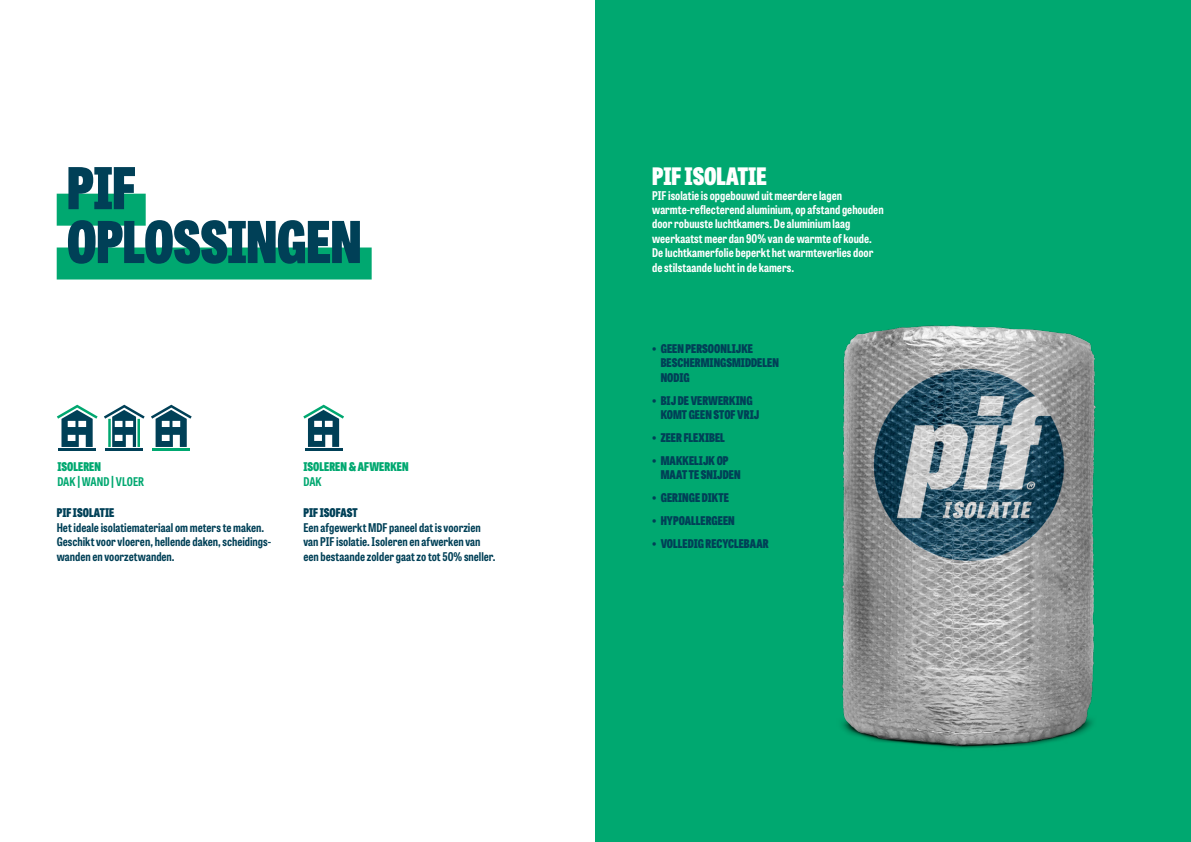
<style>
.page{position:relative;width:1191px;height:842px;background:#fff}
.page>*{position:absolute;margin:0;border:0;box-sizing:border-box;transform-origin:0 0}
.t1{font:800 57.4px/53.8px "Tablet Gothic Condensed";letter-spacing:-.01em;color:#004057}
.t2{font:800 24px "Tablet Gothic Condensed";color:#fff}
.t3{font:700 12px/14.4px "Tablet Gothic Condensed";color:#fff}
.t4{font:700 12px/14.4px "Tablet Gothic Condensed";color:#004057}
.t5{font:800 12px/14.4px "Tablet Gothic Condensed";color:#004057}
.t6{font:800 12px "Tablet Gothic Condensed";color:#00a870}
.t7{font:700 12px "Tablet Gothic Condensed";color:#00a870}
</style>
<div class="page">
<div style="left:595px;top:0;width:596px;height:842px;background:#00a870"></div>
<img style="left:842px;top:325px;width:254px;height:423px">
<hr style="left:58px;top:449px;width:38px;height:2px;background:#004057">
<svg style="left:57px;top:405px;width:41px;height:42px"></svg>
<hr style="left:152px;top:449px;width:38px;height:2px;background:#00a870">
<svg style="left:151px;top:405px;width:41px;height:42px"></svg>
<hr style="left:105px;top:449px;width:38px;height:2px;background:#004057">
<svg style="left:104px;top:405px;width:41px;height:42px"></svg>
<hr style="left:137px;top:419px;width:3px;height:28px;background:#00a870">
<hr style="left:108px;top:419px;width:3px;height:28px;background:#00a870">
<hr style="left:305px;top:449px;width:37px;height:2px;background:#004057">
<svg style="left:303px;top:405px;width:41px;height:42px"></svg>
<div style="left:57px;top:194px;width:89px;height:32px;background:#00a870"></div>
<div style="left:57px;top:247px;width:315px;height:32px;background:#00a870"></div>
<h1 class="t1" style="left:67px;top:159px;width:296px">PIF<br>OPLOSSINGEN</h1>
<p class="t6" style="left:57px;top:458px;width:45px">ISOLEREN</p>
<p class="t7" style="left:57px;top:473px;width:88px">DAK | WAND | VLOER</p>
<p class="t5" style="left:57px;top:505px;width:59px">PIF ISOLATIE</p>
<p class="t4" style="left:57px;top:520px;width:216px">Het ideale isolatiemateriaal om meters te maken.<br>Geschikt voor vloeren, hellende daken, scheidings&shy;wanden en voorzetwanden.</p>
<p class="t6" style="left:303px;top:458px;width:107px">ISOLEREN &amp; AFWERKEN</p>
<p class="t7" style="left:303px;top:473px;width:20px">DAK</p>
<p class="t5" style="left:303px;top:505px;width:56px">PIF ISOFAST</p>
<p class="t4" style="left:303px;top:520px;width:193px">Een afgewerkt MDF paneel dat is voorzien van PIF isolatie. Isoleren en afwerken van een bestaande zolder gaat zo tot 50% sneller.</p>
<h2 class="t2" style="left:652px;top:159px;width:116px">PIF ISOLATIE</h2>
<p class="t3" style="left:652px;top:188px;width:233px">PIF isolatie is opgebouwd uit meerdere lagen warmte-reflecterend aluminium, op afstand gehouden door robuuste luchtkamers. De aluminium laag weerkaatst meer dan 90% van de warmte of koude.<br>De luchtkamerfolie beperkt het warmteverlies door de stilstaande lucht in de kamers.</p>
<p class="t5" style="left:660px;top:341px;width:120px;text-indent:-9px">• GEEN PERSOONLIJKE<br>BESCHERMINGSMIDDELEN<br>NODIG</p>
<p class="t5" style="left:660px;top:392px;width:100px;text-indent:-9px">• BIJ DE VERWERKING<br>KOMT GEEN STOF VRIJ</p>
<p class="t5" style="left:652px;top:430px;width:74px">• ZEER FLEXIBEL</p>
<p class="t5" style="left:660px;top:453px;width:81px;text-indent:-9px">• MAKKELIJK OP<br>MAAT TE SNIJDEN</p>
<p class="t5" style="left:652px;top:490px;width:78px">• GERINGE DIKTE</p>
<p class="t5" style="left:652px;top:513px;width:84px">• HYPOALLERGEEN</p>
<p class="t5" style="left:652px;top:536px;width:118px">• VOLLEDIG RECYCLEBAAR</p>
</div>
